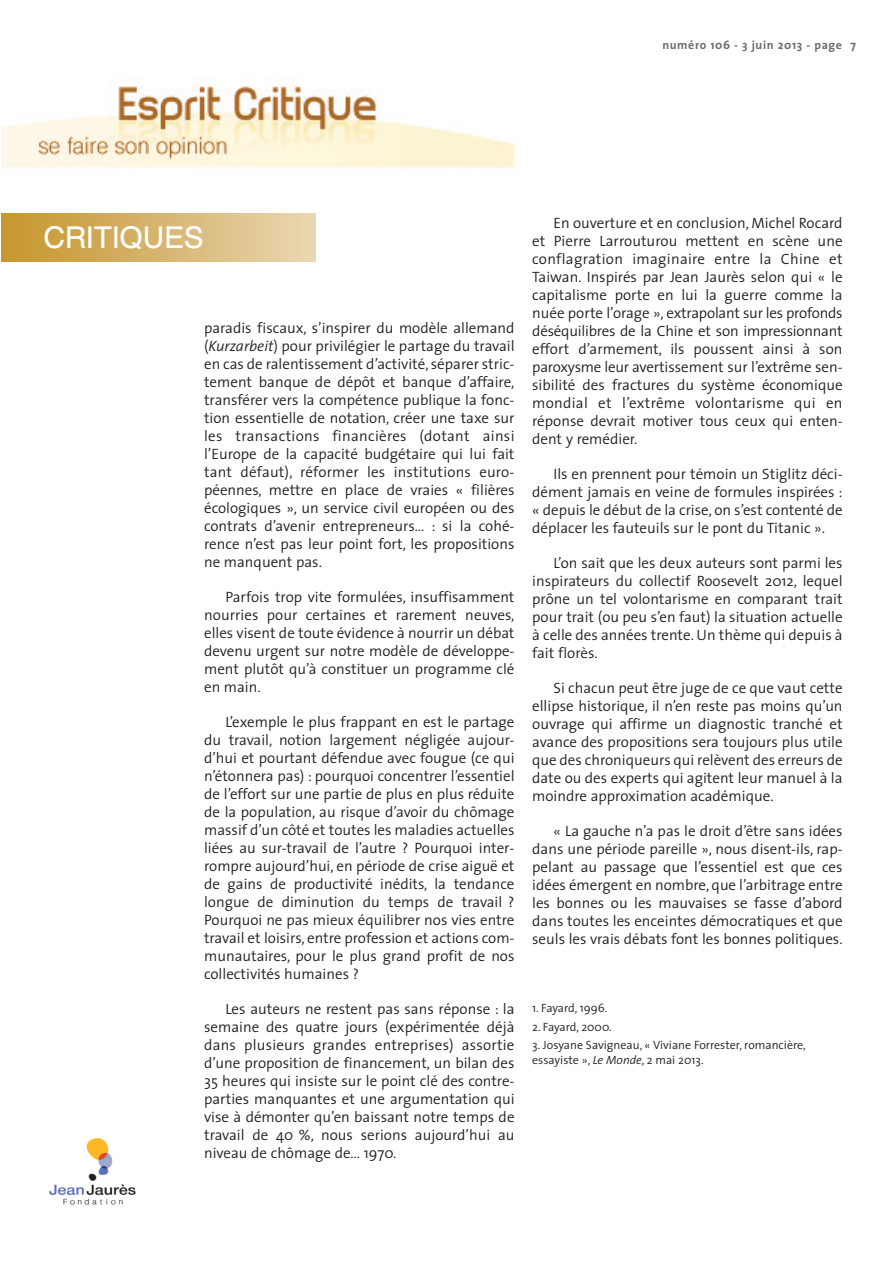
<style>
.page{position:relative;width:893px;height:1263px;background:#fff}
.page>*{position:absolute;margin:0;border:0;box-sizing:border-box;transform-origin:0 0}
.t1{font:30px "AT Triumvirate";letter-spacing:-.015em;color:#fff}
.t2{font:300 15px/18px "The Sans";color:#231f20;text-align:justify}
.t3{font:300 12px/14.4px "The Sans";color:#231f20}
.t4{font:700 12px "The Sans";letter-spacing:.05em;color:#6c6d70}
.s1{font-style:italic}
</style>
<div class="page">
<div style="left:1px;top:214px;width:314px;height:48px;background:linear-gradient(to right,#c5952c,#ead6b2)"></div>
<img style="left:2px;top:86px;width:513px;height:82px">
<img style="left:49px;top:1138px;width:87px;height:67px">
<p class="t4" style="left:662px;top:40px;width:195px">numéro 106 - 3 juin 2013 - page 7</p>
<h1 class="t1" style="left:43px;top:226px;width:162px">CRITIQUES</h1>
<p class="t2" style="left:204px;top:321px;width:312px">paradis fiscaux, s’inspirer du modèle allemand (<span class="s1">Kurzarbeit</span>) pour privilégier le partage du travail en cas de ralentissement d’activité, séparer stric&shy;tement banque de dépôt et banque d’affaire, transférer vers la compétence publique la fonc&shy;tion essentielle de notation, créer une taxe sur les transactions financières (dotant ainsi l’Europe de la capacité budgétaire qui lui fait tant défaut), réformer les institutions euro&shy;péennes, mettre en place de vraies « filières écologiques », un service civil européen ou des contrats d’avenir entrepreneurs… : si la cohé&shy;rence n’est pas leur point fort, les propositions ne manquent pas.</p>
<p class="t2" style="left:204px;top:590px;width:312px;text-indent:21px">Parfois trop vite formulées, insuffisamment nourries pour certaines et rarement neuves, elles visent de toute évidence à nourrir un débat devenu urgent sur notre modèle de développe&shy;ment plutôt qu’à constituer un programme clé en main.</p>
<p class="t2" style="left:204px;top:715px;width:312px;text-indent:21px">L’exemple le plus frappant en est le partage du travail, notion largement négligée aujour&shy;d’hui et pourtant défendue avec fougue (ce qui n’étonnera pas) : pourquoi concentrer l’essentiel de l’effort sur une partie de plus en plus réduite de la population, au risque d’avoir du chômage massif d’un côté et toutes les maladies actuelles liées au sur-travail de l’autre ? Pourquoi inter&shy;rompre aujourd’hui, en période de crise aiguë et de gains de productivité inédits, la tendance longue de diminution du temps de travail ?<br>Pourquoi ne pas mieux équilibrer nos vies entre travail et loisirs, entre profession et actions com&shy;munautaires, pour le plus grand profit de nos collectivités humaines ?</p>
<p class="t2" style="left:204px;top:1002px;width:312px;text-indent:21px">Les auteurs ne restent pas sans réponse : la semaine des quatre jours (expérimentée déjà dans plusieurs grandes entreprises) assortie d’une proposition de financement, un bilan des 35 heures qui insiste sur le point clé des contre&shy;parties manquantes et une argumentation qui vise à démonter qu’en baissant notre temps de travail de 40 %, nous serions aujourd’hui au niveau de chômage de… 1970.</p>
<p class="t2" style="left:532px;top:216px;width:312px;text-indent:21px">En ouverture et en conclusion, Michel Rocard et Pierre Larrouturou mettent en scène une conflagration imaginaire entre la Chine et Taiwan. Inspirés par Jean Jaurès selon qui « le capitalisme porte en lui la guerre comme la nuée porte l’orage », extrapolant sur les profonds déséquilibres de la Chine et son impressionnant effort d’armement, ils poussent ainsi à son paroxysme leur avertissement sur l’extrême sen&shy;sibilité des fractures du système économique mondial et l’extrême volontarisme qui en réponse devrait motiver tous ceux qui enten&shy;dent y remédier.</p>
<p class="t2" style="left:532px;top:467px;width:312px;text-indent:21px">Ils en prennent pour témoin un Stiglitz déci&shy;dément jamais en veine de formules inspirées : « depuis le début de la crise, on s’est contenté de déplacer les fauteuils sur le pont du Titanic ».</p>
<p class="t2" style="left:532px;top:556px;width:312px;text-indent:21px">L’on sait que les deux auteurs sont parmi les inspirateurs du collectif Roosevelt 2012, lequel prône un tel volontarisme en comparant trait pour trait (ou peu s’en faut) la situation actuelle à celle des années trente. Un thème qui depuis à fait florès.</p>
<p class="t2" style="left:532px;top:681px;width:312px;text-indent:21px">Si chacun peut être juge de ce que vaut cette ellipse historique, il n’en reste pas moins qu’un ouvrage qui affirme un diagnostic tranché et avance des propositions sera toujours plus utile que des chroniqueurs qui relèvent des erreurs de date ou des experts qui agitent leur manuel à la moindre approximation académique.</p>
<p class="t2" style="left:532px;top:824px;width:312px;text-indent:21px">« La gauche n’a pas le droit d’être sans idées dans une période pareille », nous disent-ils, rap&shy;pelant au passage que l’essentiel est que ces idées émergent en nombre, que l’arbitrage entre les bonnes ou les mauvaises se fasse d’abord dans toutes les enceintes démocratiques et que seuls les vrais débats font les bonnes politiques.</p>
<p class="t3" style="left:532px;top:1002px;width:77px">1. Fayard, 1996.</p>
<p class="t3" style="left:532px;top:1021px;width:81px">2. Fayard, 2000.</p>
<p class="t3" style="left:532px;top:1039px;width:275px">3. Josyane Savigneau, « Viviane Forrester, romancière, essayiste », <span class="s1">Le Monde</span>, 2 mai 2013.</p>
</div>
